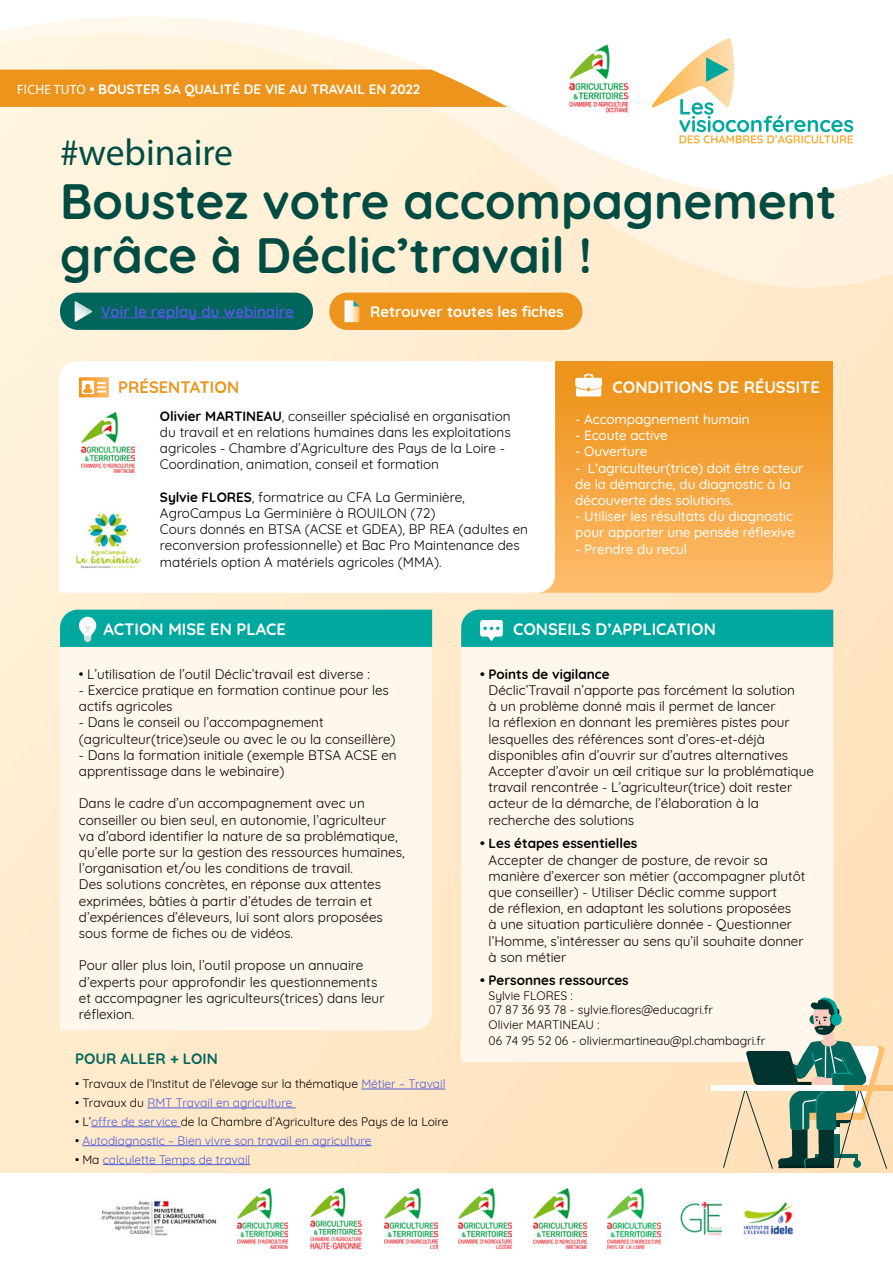
<style>
.page{position:relative;width:893px;height:1263px;background:#fff}
.page>*{position:absolute;margin:0;border:0;box-sizing:border-box;transform-origin:0 0}
.t1{font:700 49.5px/54px "Quicksand";color:#004c43}
.t2{font:37.5px "Myriad Pro";color:#004c43}
.t3{font:700 16.5px "Quicksand";color:#fff}
.t4{font:700 16.5px "Quicksand";color:#ed941c}
.t5{font:700 15px "Quicksand";color:#fff}
.t6{font:700 15px "Quicksand";color:#4f5cd6}
.t7{font:700 15px "Quicksand";color:#00665c}
.t8{font:13.5px/16.2px "Quicksand";color:#000}
.t9{font:500 13.5px/16.2px "Quicksand";letter-spacing:-.005em;color:#fff}
.t10{font:700 13.5px "Quicksand";color:#fff}
.t11{font:700 13.5px "Quicksand";color:#000}
.t12{font:12px/14.4px "Quicksand";color:#000}
.t13{font:12px "Quicksand";color:#4f5cd6}
.s1{font-family:"Myriad Pro";font-weight:400}
.s2{font-weight:700}
.s3{color:#4f5cd6}
.s4{color:#000}
</style>
<div class="page">
<div style="left:0;top:0;width:893px;height:1173px;background:linear-gradient(to right,#fdecd1,#ffe4c0)"></div>
<div style="left:0;top:886px;width:78px;height:287px;background:#ffebce"></div>
<svg style="left:0;top:196px;width:893px;height:92px;background:#fff0d8"></svg>
<svg style="left:555px;top:361px;width:278px;height:232px;background:#f5a640"></svg>
<hr style="left:361px;top:1089px;width:85px;height:1px;background:#4f5cd6">
<hr style="left:147px;top:1107px;width:149px;height:1px;background:#4f5cd6">
<hr style="left:91px;top:1126px;width:90px;height:1px;background:#4f5cd6">
<hr style="left:82px;top:1145px;width:290px;height:1px;background:#4f5cd6">
<hr style="left:103px;top:1164px;width:147px;height:1px;background:#4f5cd6">
<svg style="left:59px;top:398px;width:496px;height:195px"></svg>
<div style="left:461px;top:647px;width:372px;height:415px;background:#fff7ec"></div>
<div style="left:60px;top:647px;width:372px;height:383px;background:#fff7ec"></div>
<div style="left:711px;top:1085px;width:182px;height:5px;background:#fff"></div>
<div style="left:845px;top:1085px;width:48px;height:5px;background:#ffbd6e"></div>
<svg style="left:722px;top:997px;width:166px;height:173px;background:#b5bba4"></svg>
<div style="left:60px;top:293px;width:253px;height:37px;background:#00665c;border-radius:18px"></div>
<hr style="left:101px;top:317px;width:193px;height:1px;background:#4f5cd6">
<svg style="left:75px;top:301px;width:18px;height:21px"></svg>
<div style="left:329px;top:293px;width:253px;height:37px;background:#ed941c;border-radius:18px"></div>
<svg style="left:0;top:0;width:893px;height:196px"></svg>
<svg style="left:679px;top:99px;width:174px;height:44px"></svg>
<img style="left:652px;top:38px;width:82px;height:70px">
<svg style="left:706px;top:57px;width:23px;height:25px"></svg>
<svg style="left:344px;top:300px;width:15px;height:22px"></svg>
<img style="left:533px;top:1188px;width:53px;height:60px">
<img style="left:608px;top:1188px;width:52px;height:60px">
<img style="left:101px;top:1200px;width:116px;height:36px">
<img style="left:680px;top:1201px;width:42px;height:35px">
<img style="left:744px;top:1202px;width:50px;height:33px">
<img style="left:310px;top:1187px;width:52px;height:62px">
<img style="left:384px;top:1188px;width:53px;height:60px">
<img style="left:459px;top:1188px;width:53px;height:60px">
<img style="left:237px;top:1188px;width:50px;height:60px">
<svg style="left:575px;top:374px;width:27px;height:22px"></svg>
<div style="left:461px;top:610px;width:372px;height:37px;background:#00a89e"></div>
<svg style="left:59px;top:361px;width:496px;height:37px"></svg>
<div style="left:60px;top:610px;width:372px;height:37px;background:#00a89e"></div>
<img style="left:562px;top:38px;width:73px;height:79px">
<img style="left:81px;top:412px;width:53px;height:61px">
<img style="left:68px;top:504px;width:79px;height:72px">
<p class="t10" style="left:17px;top:78px;width:404px"><span class="s1">FICHE TUTO</span> • BOUSTER SA QUALITÉ DE VIE AU TRAVAIL EN 2022</p>
<p class="t2" style="left:60px;top:129px;width:175px">#webinaire</p>
<p class="t1" style="left:60px;top:170px;width:778px">Boustez votre accompagnement grâce à Déclic’travail !</p>
<p class="t6" style="left:101px;top:299px;width:194px">Voir le replay du webinaire</p>
<p class="t5" style="left:370px;top:299px;width:195px">Retrouver toutes les fiches</p>
<p class="t4" style="left:118px;top:374px;width:122px">PRÉSENTATION</p>
<p class="t3" style="left:612px;top:374px;width:209px">CONDITIONS DE RÉUSSITE</p>
<p class="t8" style="left:160px;top:406px;width:352px"><span class="s2">Olivier MARTINEAU</span>, conseiller spécialisé en organisation du travail et en relations humaines dans les exploitations agricoles - Chambre d’Agriculture des Pays de la Loire - Coordination, animation, conseil et formation</p>
<p class="t8" style="left:160px;top:487px;width:306px"><span class="s2">Sylvie FLORES</span>, formatrice au CFA La Germinière,<br>AgroCampus La Germinière à ROUILON (72)</p>
<p class="t8" style="left:160px;top:520px;width:370px">Cours donnés en BTSA (ACSE et GDEA), BP REA (adultes en reconversion professionnelle) et Bac Pro Maintenance des matériels option A matériels agricoles (MMA).</p>
<p class="t9" style="left:575px;top:410px;width:176px">- Accompagnement humain</p>
<p class="t9" style="left:575px;top:426px;width:94px">- Ecoute active</p>
<p class="t9" style="left:575px;top:442px;width:74px">- Ouverture</p>
<p class="t9" style="left:575px;top:458px;width:230px">- L’agriculteur(trice) doit être acteur de la démarche, du diagnostic à la découverte des solutions.</p>
<p class="t9" style="left:575px;top:507px;width:221px">- Utiliser les résultats du diagnostic pour apporter une pensée réflexive</p>
<p class="t9" style="left:575px;top:539px;width:113px">- Prendre du recul</p>
<p class="t3" style="left:103px;top:616px;width:184px">ACTION MISE EN PLACE</p>
<p class="t3" style="left:513px;top:616px;width:204px">CONSEILS D’APPLICATION</p>
<p class="t8" style="left:79px;top:664px;width:293px">• L’utilisation de l’outil Déclic’travail est diverse :</p>
<p class="t8" style="left:79px;top:681px;width:311px">- Exercice pratique en formation continue pour les actifs agricoles</p>
<p class="t8" style="left:79px;top:713px;width:318px">- Dans le conseil ou l’accompagnement (agriculteur(trice)seule ou avec le ou la conseillère)</p>
<p class="t8" style="left:79px;top:745px;width:319px">- Dans la formation initiale (exemple BTSA ACSE en apprentissage dans le webinaire)</p>
<p class="t8" style="left:79px;top:794px;width:327px">Dans le cadre d’un accompagnement avec un conseiller ou bien seul, en autonomie, l’agriculteur va d’abord identifier la nature de sa problématique, qu’elle porte sur la gestion des ressources humaines, l’organisation et/ou les conditions de travail.</p>
<p class="t8" style="left:79px;top:875px;width:305px">Des solutions concrètes, en réponse aux attentes exprimées, bâties à partir d’études de terrain et d’expériences d’éleveurs, lui sont alors proposées sous forme de fiches ou de vidéos.</p>
<p class="t8" style="left:79px;top:956px;width:307px">Pour aller plus loin, l’outil propose un annuaire d’experts pour approfondir les questionnements et accompagner les agriculteurs(trices) dans leur réflexion.</p>
<p class="t7" style="left:75px;top:1046px;width:144px">POUR ALLER + LOIN</p>
<p class="t12" style="left:75px;top:1075px;width:372px">• Travaux de l’Institut de l’élevage sur la thématique <span class="s3">Métier – Travail</span></p>
<p class="t13" style="left:75px;top:1093px;width:219px"><span class="s4">• Travaux du</span> RMT Travail en agriculture</p>
<p class="t12" style="left:75px;top:1113px;width:375px">• L’<span class="s3">offre de service</span> de la Chambre d’Agriculture des Pays de la Loire</p>
<p class="t13" style="left:75px;top:1131px;width:298px"><span class="s4">•</span> Autodiagnostic – Bien vivre son travail en agriculture</p>
<p class="t13" style="left:75px;top:1150px;width:177px"><span class="s4">• Ma</span> calculette Temps de travail</p>
<p class="t8" style="left:489px;top:664px;width:327px;text-indent:-8px"><span class="s2">• Points de vigilance<br></span>Déclic’Travail n’apporte pas forcément la solution<br>à un problème donné mais il permet de lancer<br>la réflexion en donnant les premières pistes pour lesquelles des références sont d’ores-et-déjà disponibles afin d’ouvrir sur d’autres alternatives Accepter d’avoir un œil critique sur la problématique travail rencontrée - L’agriculteur(trice) doit rester acteur de la démarche, de l’élaboration à la recherche des solutions</p>
<p class="t8" style="left:489px;top:834px;width:318px;text-indent:-8px"><span class="s2">• Les étapes essentielles<br></span>Accepter de changer de posture, de revoir sa manière d’exercer son métier (accompagner plutôt que conseiller) - Utiliser Déclic comme support<br>de réflexion, en adaptant les solutions proposées<br>à une situation particulière donnée - Questionner l’Homme, s’intéresser au sens qu’il souhaite donner à son métier</p>
<p class="t11" style="left:480px;top:969px;width:150px">• Personnes ressources</p>
<p class="t12" style="left:489px;top:987px;width:226px">Sylvie FLORES :<br>07 87 36 93 78 - sylvie.flores@educagri.fr<br>Olivier MARTINEAU :</p>
<p class="t12" style="left:489px;top:1032px;width:278px">06 74 95 52 06 - olivier.martineau@pl.chambagri.fr</p>
</div>
